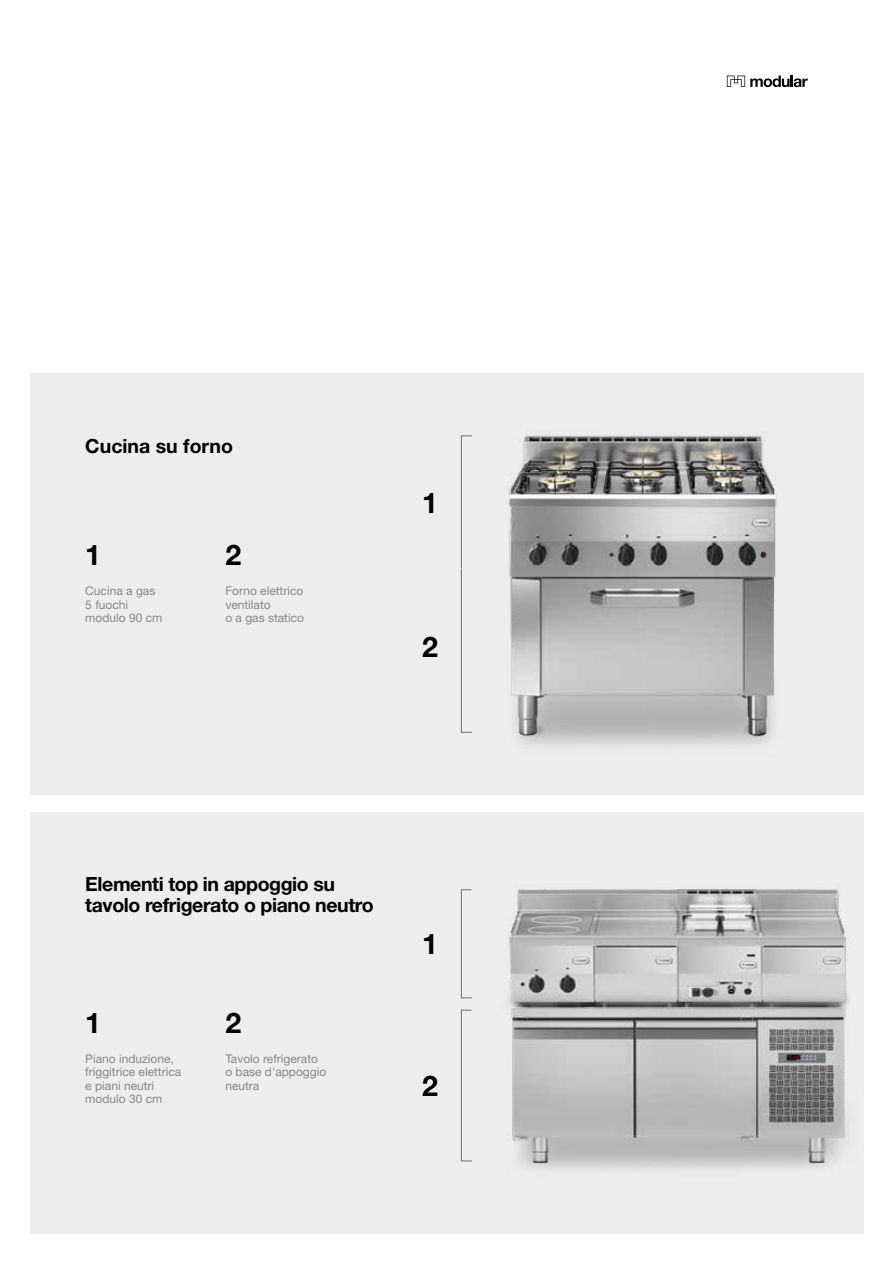
<style>
.page{position:relative;width:893px;height:1263px;background:#fff}
.page>*{position:absolute;margin:0;border:0;box-sizing:border-box;transform-origin:0 0}
.t1{font:700 28.5px "Helvetica Neue LT Std";color:#000}
.t2{font:700 19.5px/21px "Helvetica Neue LT Std";letter-spacing:-.02em;color:#000}
.t3{font:700 19.5px "Helvetica Neue LT Std";color:#000}
.t4{font:12px/13.5px "Helvetica Neue LT Std";color:#878787}
</style>
<div class="page">
<div style="left:30px;top:374px;width:833px;height:421px;background:#ededed"></div>
<div style="left:30px;top:812px;width:833px;height:421px;background:#ededed"></div>
<svg style="left:727px;top:76px;width:81px;height:11px"></svg>
<img style="left:509px;top:435px;width:268px;height:311px">
<svg style="left:461px;top:435px;width:11px;height:298px"></svg>
<svg style="left:461px;top:1009px;width:11px;height:153px"></svg>
<svg style="left:461px;top:889px;width:11px;height:109px"></svg>
<img style="left:508px;top:889px;width:342px;height:281px">
<h2 class="t3" style="left:85px;top:434px;width:149px">Cucina su forno</h2>
<h1 class="t1" style="left:85px;top:538px;width:17px">1</h1>
<h1 class="t1" style="left:225px;top:538px;width:17px">2</h1>
<p class="t4" style="left:85px;top:584px;width:79px">Cucina a gas<br>5 fuochi modulo 90 cm</p>
<p class="t4" style="left:225px;top:584px;width:80px">Forno elettrico ventilato<br>o a gas statico</p>
<h1 class="t1" style="left:422px;top:485px;width:17px">1</h1>
<h1 class="t1" style="left:422px;top:629px;width:17px">2</h1>
<h2 class="t2" style="left:85px;top:873px;width:290px">Elementi top in appoggio su tavolo refrigerato o piano neutro</h2>
<h1 class="t1" style="left:85px;top:1005px;width:17px">1</h1>
<h1 class="t1" style="left:225px;top:1005px;width:17px">2</h1>
<p class="t4" style="left:85px;top:1051px;width:97px">Piano induzione, friggitrice elettrica e piani neutri modulo 30 cm</p>
<p class="t4" style="left:225px;top:1051px;width:102px">Tavolo refrigerato o base d'appoggio neutra</p>
<h1 class="t1" style="left:422px;top:926px;width:17px">1</h1>
<h1 class="t1" style="left:422px;top:1068px;width:17px">2</h1>
</div>
